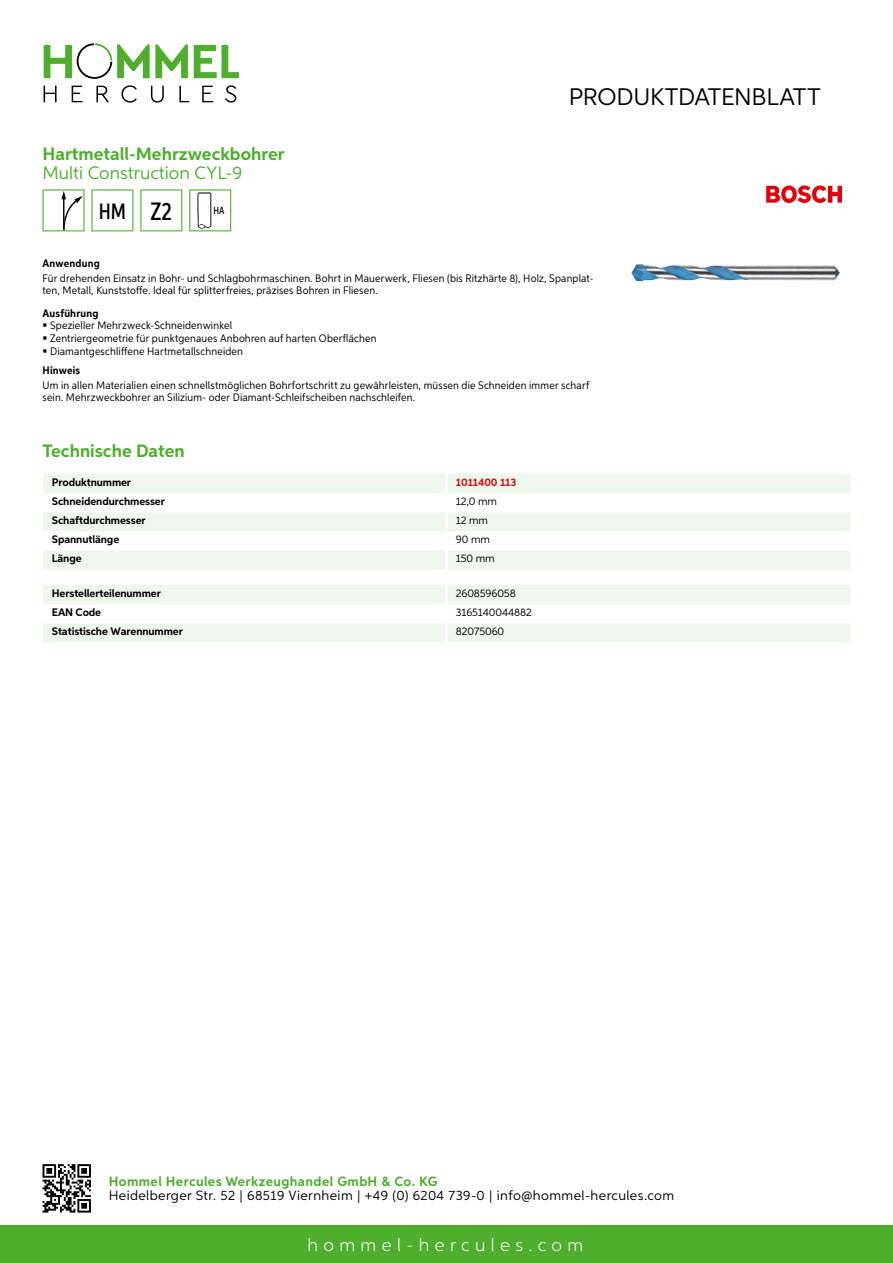
<style>
.page{position:relative;width:893px;height:1263px;background:#fff}
.page>*{position:absolute;margin:0;border:0;box-sizing:border-box;transform-origin:0 0}
.t1{font:24px "Aspira";letter-spacing:-.01em;color:#000}
.t2{font:500 22.2px "Aspira XX Nar";color:#000}
.t3{font:700 18px "Aspira";color:#50ae2f}
.t4{font:18px "Aspira";color:#50ae2f}
.t5{font:300 18px "Aspira";letter-spacing:.3em;color:#fff}
.t6{font:13.5px "Aspira";letter-spacing:.03em;color:#000}
.t7{font:700 13.5px "Aspira";letter-spacing:.03em;color:#50ae2f}
.t8{font:10.95px/12px "Aspira Nar";letter-spacing:.015em;color:#000}
.t9{font:700 10.95px "Aspira";letter-spacing:-.01em;color:#000}
.t10{font:10.95px "Aspira";letter-spacing:-.01em;color:#000}
.t11{font:700 10.95px "Aspira Nar";letter-spacing:.02em;color:#000}
.t12{font:700 10.95px "Aspira";letter-spacing:-.01em;color:#cd1013}
.t13{font:500 10.35px "Aspira XX Nar";color:#000}
.s1{font-size:25.2px}
</style>
<div class="page">
<div style="left:0;top:1226px;width:893px;height:37px;background:#50ae2f"></div>
<svg style="left:43px;top:1164px;width:48px;height:48px"></svg>
<svg style="left:194px;top:45px;width:45px;height:33px"></svg>
<svg style="left:44px;top:43px;width:144px;height:36px"></svg>
<svg style="left:44px;top:86px;width:13px;height:16px"></svg>
<svg style="left:72px;top:86px;width:10px;height:16px"></svg>
<svg style="left:96px;top:86px;width:13px;height:16px"></svg>
<svg style="left:121px;top:85px;width:16px;height:18px"></svg>
<svg style="left:151px;top:86px;width:13px;height:17px"></svg>
<svg style="left:179px;top:86px;width:10px;height:16px"></svg>
<svg style="left:202px;top:86px;width:11px;height:16px"></svg>
<svg style="left:225px;top:85px;width:11px;height:18px"></svg>
<div style="left:43px;top:474px;width:807px;height:96px;background:#eef7eb"></div>
<svg style="left:43px;top:493px;width:807px;height:57px"></svg>
<hr style="left:445px;top:474px;width:3px;height:19px;background:#fff">
<hr style="left:445px;top:493px;width:3px;height:19px;background:#fff">
<hr style="left:445px;top:512px;width:3px;height:19px;background:#fff">
<hr style="left:445px;top:531px;width:3px;height:19px;background:#fff">
<hr style="left:445px;top:550px;width:3px;height:20px;background:#fff">
<svg style="left:43px;top:585px;width:807px;height:57px"></svg>
<hr style="left:445px;top:623px;width:3px;height:19px;background:#fff">
<svg style="left:43px;top:189px;width:42px;height:42px"></svg>
<svg style="left:91px;top:189px;width:42px;height:42px"></svg>
<svg style="left:140px;top:189px;width:42px;height:42px"></svg>
<svg style="left:189px;top:189px;width:42px;height:42px"></svg>
<img style="left:631px;top:264px;width:209px;height:17px">
<svg style="left:766px;top:185px;width:76px;height:18px"></svg>
<h3 class="t3" style="left:43px;top:142px;width:244px">Hartmetall-Mehrzweckbohrer</h3>
<h3 class="t4" style="left:43px;top:162px;width:201px">Multi Construction CYL-9</h3>
<h2 class="t2" style="left:99px;top:197px;width:75px">HM <span class="s1">Z2</span></h2>
<p class="t13" style="left:213px;top:204px;width:12px">HA</p>
<h1 class="t1" style="left:569px;top:82px;width:253px">Produktdatenblatt</h1>
<p class="t11" style="left:43px;top:257px;width:59px">Anwendung</p>
<p class="t8" style="left:43px;top:273px;width:553px">Für drehenden Einsatz in Bohr- und Schlagbohrmaschinen. Bohrt in Mauerwerk, Fliesen (bis Ritzhärte 8), Holz, Spanplat&shy;ten, Metall, Kunststoffe. Ideal für splitterfreies, präzises Bohren in Fliesen.</p>
<p class="t11" style="left:43px;top:306px;width:58px">Ausführung</p>
<p class="t8" style="left:50px;top:319px;width:328px;line-height:12.8px">Spezieller Mehrzweck-Schneidenwinkel<br>Zentriergeometrie für punktgenaues Anbohren auf harten Oberflächen<br>Diamantgeschliffene Hartmetallschneiden</p>
<p class="t11" style="left:43px;top:364px;width:39px">Hinweis</p>
<p class="t8" style="left:43px;top:379px;width:548px">Um in allen Materialien einen schnellstmöglichen Bohrfortschritt zu gewährleisten, müssen die Schneiden immer scharf sein. Mehrzweckbohrer an Silizium- oder Diamant-Schleifscheiben nachschleifen.</p>
<h3 class="t3" style="left:43px;top:440px;width:144px">Technische Daten</h3>
<p class="t9" style="left:52px;top:475px;width:81px">Produktnummer</p>
<p class="t12" style="left:456px;top:475px;width:62px">1011400 113</p>
<p class="t9" style="left:52px;top:494px;width:115px">Schneidendurchmesser</p>
<p class="t10" style="left:456px;top:495px;width:43px">12,0 mm</p>
<p class="t9" style="left:52px;top:514px;width:95px">Schaftdurchmesser</p>
<p class="t10" style="left:456px;top:514px;width:34px">12 mm</p>
<p class="t9" style="left:52px;top:533px;width:69px">Spannutlänge</p>
<p class="t10" style="left:456px;top:533px;width:36px">90 mm</p>
<p class="t9" style="left:52px;top:552px;width:31px">Länge</p>
<p class="t10" style="left:456px;top:552px;width:40px">150 mm</p>
<p class="t9" style="left:52px;top:586px;width:111px">Herstellerteilenummer</p>
<p class="t10" style="left:456px;top:586px;width:61px">2608596058</p>
<p class="t9" style="left:52px;top:606px;width:51px">EAN Code</p>
<p class="t10" style="left:456px;top:606px;width:78px">3165140044882</p>
<p class="t9" style="left:52px;top:625px;width:132px">Statistische Warennummer</p>
<p class="t10" style="left:456px;top:625px;width:50px">82075060</p>
<p class="t7" style="left:109px;top:1172px;width:330px">Hommel Hercules Werkzeughandel GmbH &amp; Co. KG</p>
<p class="t6" style="left:109px;top:1187px;width:567px">Heidelberger Str. 52 | 68519 Viernheim | +49 (0) 6204 739-0 | info@hommel-hercules.com</p>
<h3 class="t5" style="left:307px;top:1234px;width:277px">hommel-hercules.com</h3>
</div>
